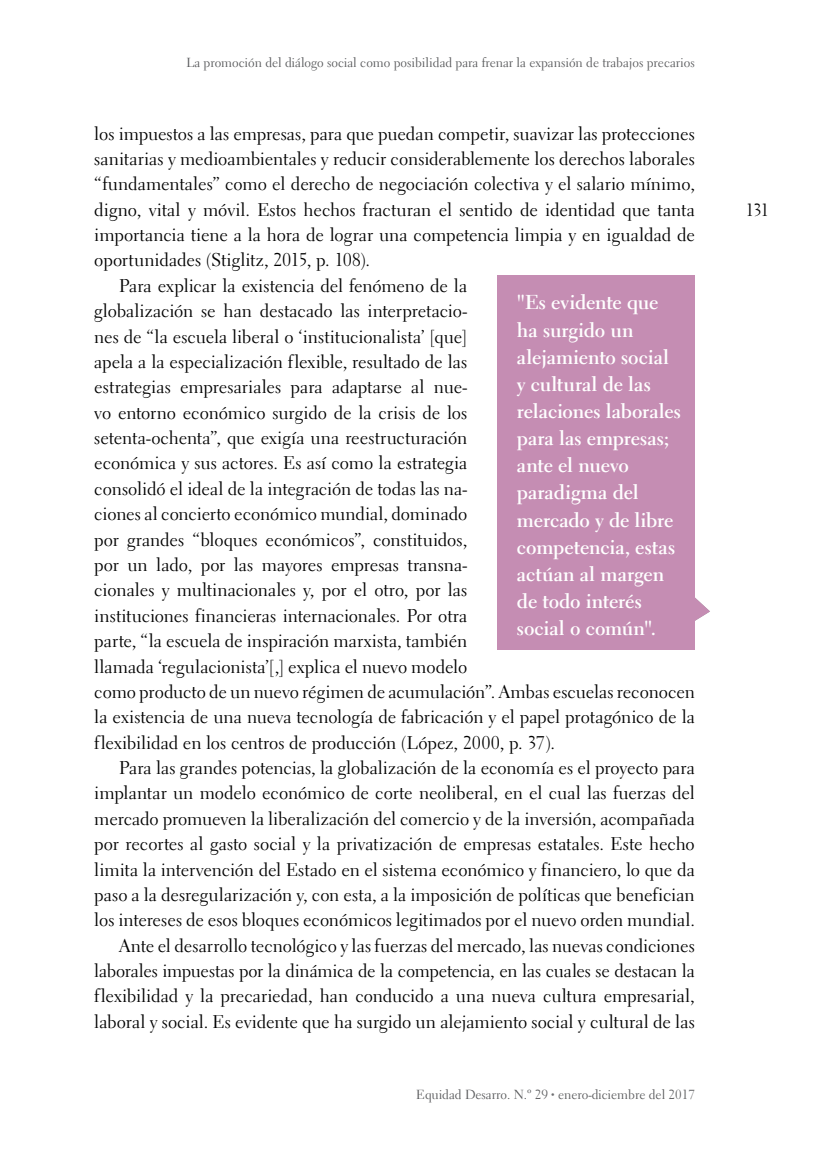
<style>
.page{position:relative;width:819px;height:1166px;background:#fff}
.page>*{position:absolute;margin:0;border:0;box-sizing:border-box;transform-origin:0 0}
.t1{font:700 20.12px/27.1px "Electra LT Std";letter-spacing:-.005em;color:#fff}
.t2{font:18.38px "Electra LT Std";letter-spacing:-.005em;color:#000}
.t3{font:17.5px "Electra LT Std";color:#000}
.t4{font:13.12px "Electra LT Std";color:#58595b}
.s1{font-size:7px;color:#6d6e71}
</style>
<div class="page">
<svg style="left:694px;top:568px;width:16px;height:82px"></svg>
<div style="left:497px;top:275px;width:197px;height:375px;background:#c58db3"></div>
<p class="t4" style="left:186px;top:54px;width:510px">La promoción del diálogo social como posibilidad para frenar la expansión de trabajos precarios</p>
<p class="t2" style="left:94px;top:122px;width:602px">los impuestos a las empresas, para que puedan competir, suavizar las protecciones</p>
<p class="t2" style="left:94px;top:147px;width:602px">sanitarias y medioambientales y reducir considerablemente los derechos laborales</p>
<p class="t2" style="left:94px;top:173px;width:602px">“fundamentales” como el derecho de negociación colectiva y el salario mínimo,</p>
<p class="t2" style="left:94px;top:198px;width:602px">digno, vital y móvil. Estos hechos fracturan el sentido de identidad que tanta</p>
<p class="t2" style="left:94px;top:223px;width:602px">importancia tiene a la hora de lograr una competencia limpia y en igualdad de</p>
<p class="t2" style="left:94px;top:249px;width:277px">oportunidades (Stiglitz, 2015, p. 108).</p>
<p class="t2" style="left:119px;top:274px;width:349px">Para explicar la existencia del fenómeno de la</p>
<p class="t2" style="left:94px;top:300px;width:374px">globalización se han destacado las interpretacio-</p>
<p class="t2" style="left:94px;top:325px;width:374px">nes de “la escuela liberal o ‘institucionalista’ [que]</p>
<p class="t2" style="left:94px;top:350px;width:374px">apela a la especialización flexible, resultado de las</p>
<p class="t2" style="left:94px;top:376px;width:374px">estrategias empresariales para adaptarse al nue-</p>
<p class="t2" style="left:94px;top:401px;width:374px">vo entorno económico surgido de la crisis de los</p>
<p class="t2" style="left:94px;top:426px;width:374px">setenta-ochenta”, que exigía una reestructuración</p>
<p class="t2" style="left:94px;top:452px;width:374px">económica y sus actores. Es así como la estrategia</p>
<p class="t2" style="left:94px;top:477px;width:374px">consolidó el ideal de la integración de todas las na-</p>
<p class="t2" style="left:94px;top:503px;width:374px">ciones al concierto económico mundial, dominado</p>
<p class="t2" style="left:94px;top:528px;width:374px">por grandes “bloques económicos”, constituidos,</p>
<p class="t2" style="left:94px;top:553px;width:374px">por un lado, por las mayores empresas transna-</p>
<p class="t2" style="left:94px;top:579px;width:374px">cionales y multinacionales y, por el otro, por las</p>
<p class="t2" style="left:94px;top:604px;width:374px">instituciones financieras internacionales. Por otra</p>
<p class="t2" style="left:94px;top:629px;width:374px">parte, “la escuela de inspiración marxista, también</p>
<p class="t2" style="left:94px;top:655px;width:374px">llamada ‘regulacionista’[,] explica el nuevo modelo</p>
<p class="t2" style="left:94px;top:680px;width:602px">como producto de un nuevo régimen de acumulación”. Ambas escuelas reconocen</p>
<p class="t2" style="left:94px;top:706px;width:602px">la existencia de una nueva tecnología de fabricación y el papel protagónico de la</p>
<p class="t2" style="left:94px;top:731px;width:462px">flexibilidad en los centros de producción (López, 2000, p. 37).</p>
<p class="t2" style="left:119px;top:756px;width:577px">Para las grandes potencias, la globalización de la economía es el proyecto para</p>
<p class="t2" style="left:94px;top:782px;width:602px">implantar un modelo económico de corte neoliberal, en el cual las fuerzas del</p>
<p class="t2" style="left:94px;top:807px;width:602px">mercado promueven la liberalización del comercio y de la inversión, acompañada</p>
<p class="t2" style="left:94px;top:832px;width:602px">por recortes al gasto social y la privatización de empresas estatales. Este hecho</p>
<p class="t2" style="left:94px;top:858px;width:602px">limita la intervención del Estado en el sistema económico y financiero, lo que da</p>
<p class="t2" style="left:94px;top:883px;width:602px">paso a la desregularización y, con esta, a la imposición de políticas que benefician</p>
<p class="t2" style="left:94px;top:909px;width:602px">los intereses de esos bloques económicos legitimados por el nuevo orden mundial.</p>
<p class="t2" style="left:119px;top:934px;width:577px">Ante el desarrollo tecnológico y las fuerzas del mercado, las nuevas condiciones</p>
<p class="t2" style="left:94px;top:959px;width:602px">laborales impuestas por la dinámica de la competencia, en las cuales se destacan la</p>
<p class="t2" style="left:94px;top:985px;width:602px">flexibilidad y la precariedad, han conducido a una nueva cultura empresarial,</p>
<p class="t2" style="left:94px;top:1010px;width:602px">laboral y social. Es evidente que ha surgido un alejamiento social y cultural de las</p>
<p class="t1" style="left:517px;top:289px;width:166px">"Es evidente que ha surgido un alejamiento social y cultural de las relaciones laborales para las empresas; ante el nuevo paradigma del mercado y de libre competencia, estas actúan al margen de todo interés social o común".</p>
<p class="t4" style="left:416px;top:1086px;width:280px">Equidad Desarro. N.º 29 <span class="s1">•</span> enero-diciembre del 2017</p>
<p class="t3" style="left:745px;top:199px;width:25px">131</p>
</div>
